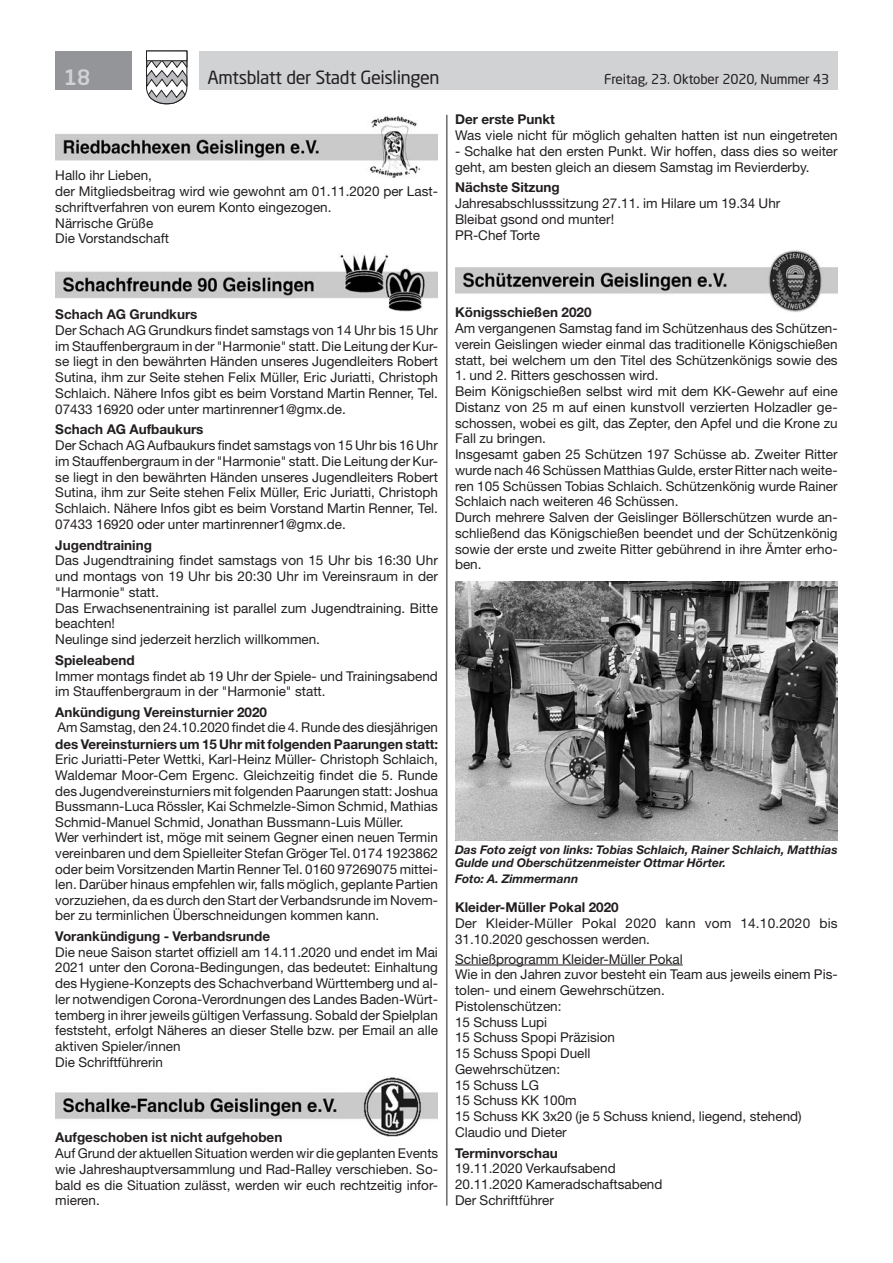
<style>
.page{position:relative;width:893px;height:1263px;background:#fff}
.page>*{position:absolute;margin:0;border:0;box-sizing:border-box;transform-origin:0 0}
.t1{font:500 21px "Neo Sans Std";color:#d1d2d4}
.t2{font:18px "Neo Sans Std";letter-spacing:-.02em;color:#231f20}
.t3{font:13.5px/15.8px "Helvetica Neue LT Std";color:#231f20}
.t4{font:700 13.5px "Helvetica Neue LT Std";color:#231f20}
.t5{font:13.5px "Neo Sans Std";letter-spacing:-.015em;color:#231f20}
.t6{font:italic 700 12px/13px "Helvetica Neue LT Std";color:#231f20}
</style>
<div class="page">
<div style="left:199px;top:51px;width:639px;height:38px;background:#d1d2d4"></div>
<div style="left:55px;top:51px;width:77px;height:38px;background:#939598"></div>
<svg style="left:146px;top:50px;width:42px;height:55px"></svg>
<div style="left:146px;top:51px;width:41px;height:10px;background:#fff"></div>
<div style="left:146px;top:51px;width:41px;height:10px;border:1px solid #231f20"></div>
<hr style="left:446px;top:115px;width:1px;height:1090px;background:#231f20">
<img style="left:55px;top:116px;width:383px;height:61px">
<img style="left:55px;top:253px;width:383px;height:59px">
<img style="left:55px;top:1077px;width:383px;height:59px">
<hr style="left:455px;top:965px;width:228px;height:1px;background:#231f20">
<img style="left:455px;top:250px;width:383px;height:63px">
<img style="left:455px;top:581px;width:383px;height:259px">
<h1 class="t1" style="left:64px;top:64px;width:28px">18</h1>
<h2 class="t2" style="left:207px;top:66px;width:234px">Amtsblatt der Stadt Geislingen</h2>
<p class="t5" style="left:604px;top:71px;width:226px">Freitag, 23. Oktober 2020, Nummer 43</p>
<p class="t3" style="left:55px;top:168px;width:384px">Hallo ihr Lieben,<br>der Mitgliedsbeitrag wird wie gewohnt am 01.11.2020 per Last&shy;schriftverfahren von eurem Konto eingezogen.<br>Närrische Grüße<br>Die Vorstandschaft</p>
<p class="t4" style="left:455px;top:111px;width:102px">Der erste Punkt</p>
<p class="t3" style="left:455px;top:127px;width:384px">Was viele nicht für möglich gehalten hatten ist nun eingetreten</p>
<p class="t3" style="left:455px;top:143px;width:384px">- Schalke hat den ersten Punkt. Wir hoffen, dass dies so weiter geht, am besten gleich an diesem Samstag im Revierderby.</p>
<p class="t4" style="left:455px;top:179px;width:106px">Nächste Sitzung</p>
<p class="t3" style="left:455px;top:195px;width:327px">Jahresabschlusssitzung 27.11. im Hilare um 19.34 Uhr<br>Bleibat gsond ond munter!<br>PR-Chef Torte</p>
<p class="t4" style="left:55px;top:306px;width:144px">Schach AG Grundkurs</p>
<p class="t3" style="left:55px;top:322px;width:384px;text-align:justify">Der Schach AG Grundkurs findet samstags von 14 Uhr bis 15 Uhr im Stauffenbergraum in der "Harmonie" statt. Die Leitung der Kur&shy;se liegt in den bewährten Händen unseres Jugendleiters Robert Sutina, ihm zur Seite stehen Felix Müller, Eric Juriatti, Christoph Schlaich. Nähere Infos gibt es beim Vorstand Martin Renner, Tel.<br>07433 16920 oder unter martinrenner1@gmx.de.</p>
<p class="t4" style="left:55px;top:421px;width:150px">Schach AG Aufbaukurs</p>
<p class="t3" style="left:55px;top:437px;width:384px;text-align:justify">Der Schach AG Aufbaukurs findet samstags von 15 Uhr bis 16 Uhr im Stauffenbergraum in der "Harmonie" statt. Die Leitung der Kur&shy;se liegt in den bewährten Händen unseres Jugendleiters Robert Sutina, ihm zur Seite stehen Felix Müller, Eric Juriatti, Christoph Schlaich. Nähere Infos gibt es beim Vorstand Martin Renner, Tel.<br>07433 16920 oder unter martinrenner1@gmx.de.</p>
<p class="t4" style="left:55px;top:536px;width:98px">Jugendtraining</p>
<p class="t3" style="left:55px;top:552px;width:384px">Das Jugendtraining findet samstags von 15 Uhr bis 16:30 Uhr und montags von 19 Uhr bis 20:30 Uhr im Vereinsraum in der "Harmonie" statt.<br>Das Erwachsenentraining ist parallel zum Jugendtraining. Bitte beachten!<br>Neulinge sind jederzeit herzlich willkommen.</p>
<p class="t4" style="left:55px;top:652px;width:81px">Spieleabend</p>
<p class="t3" style="left:55px;top:668px;width:384px">Immer montags findet ab 19 Uhr der Spiele- und Trainingsabend im Stauffenbergraum in der "Harmonie" statt.</p>
<p class="t4" style="left:55px;top:704px;width:213px">Ankündigung Vereinsturnier 2020</p>
<p class="t3" style="left:58px;top:719px;width:382px">Am Samstag, den 24.10.2020 findet die 4. Runde des diesjährigen</p>
<p class="t4" style="left:55px;top:735px;width:384px">des Vereinsturniers um 15 Uhr mit folgenden Paarungen statt:</p>
<p class="t3" style="left:55px;top:751px;width:384px">Eric Juriatti-Peter Wettki, Karl-Heinz Müller- Christoph Schlaich, Waldemar Moor-Cem Ergenc. Gleichzeitig findet die 5. Runde des Jugendvereinsturniers mit folgenden Paarungen statt: Joshua Bussmann-Luca Rössler, Kai Schmelzle-Simon Schmid, Mathias Schmid-Manuel Schmid, Jonathan Bussmann-Luis Müller.<br>Wer verhindert ist, möge mit seinem Gegner einen neuen Termin vereinbaren und dem Spielleiter Stefan Gröger Tel. 0174 1923862 oder beim Vorsitzenden Martin Renner Tel. 0160 97269075 mittei&shy;len. Darüber hinaus empfehlen wir, falls möglich, geplante Partien vorzuziehen, da es durch den Start der Verbandsrunde im Novem&shy;ber zu terminlichen Überschneidungen kommen kann.</p>
<p class="t4" style="left:55px;top:928px;width:216px">Vorankündigung - Verbandsrunde</p>
<p class="t3" style="left:55px;top:944px;width:384px">Die neue Saison startet offiziell am 14.11.2020 und endet im Mai 2021 unter den Corona-Bedingungen, das bedeutet: Einhaltung des Hygiene-Konzepts des Schachverband Württemberg und al&shy;ler notwendigen Corona-Verordnungen des Landes Baden-Würt&shy;temberg in ihrer jeweils gültigen Verfassung. Sobald der Spielplan feststeht, erfolgt Näheres an dieser Stelle bzw. per Email an alle aktiven Spieler/innen<br>Die Schriftführerin</p>
<p class="t4" style="left:55px;top:1129px;width:229px">Aufgeschoben ist nicht aufgehoben</p>
<p class="t3" style="left:55px;top:1145px;width:384px;text-align:justify">Auf Grund der aktuellen Situation werden wir die geplanten Events wie Jahreshauptversammlung und Rad-Ralley verschieben. So&shy;bald es die Situation zulässt, werden wir euch rechtzeitig infor&shy;mieren.</p>
<p class="t4" style="left:455px;top:304px;width:138px">Königsschießen 2020</p>
<p class="t3" style="left:455px;top:320px;width:384px;text-align:justify">Am vergangenen Samstag fand im Schützenhaus des Schützen&shy;verein Geislingen wieder einmal das traditionelle Königschießen statt, bei welchem um den Titel des Schützenkönigs sowie des</p>
<p class="t3" style="left:455px;top:368px;width:384px">1. und 2. Ritters geschossen wird.<br>Beim Königschießen selbst wird mit dem KK-Gewehr auf eine Distanz von 25 m auf einen kunstvoll verzierten Holzadler ge&shy;schossen, wobei es gilt, das Zepter, den Apfel und die Krone zu Fall zu bringen.<br>Insgesamt gaben 25 Schützen 197 Schüsse ab. Zweiter Ritter wurde nach 46 Schüssen Matthias Gulde, erster Ritter nach weite&shy;ren 105 Schüssen Tobias Schlaich. Schützenkönig wurde Rainer Schlaich nach weiteren 46 Schüssen.<br>Durch mehrere Salven der Geislinger Böllerschützen wurde an&shy;schließend das Königschießen beendet und der Schützenkönig sowie der erste und zweite Ritter gebührend in ihre Ämter erho&shy;ben.</p>
<p class="t6" style="left:455px;top:843px;width:384px">Das Foto zeigt von links: Tobias Schlaich, Rainer Schlaich, Matthias<br>Gulde und Oberschützenmeister Ottmar Hörter.</p>
<p class="t6" style="left:455px;top:872px;width:125px">Foto: A. Zimmermann</p>
<p class="t4" style="left:455px;top:899px;width:165px">Kleider-Müller Pokal 2020</p>
<p class="t3" style="left:455px;top:915px;width:384px">Der Kleider-Müller Pokal 2020 kann vom 14.10.2020 bis<br>31.10.2020 geschossen werden.</p>
<p class="t3" style="left:455px;top:951px;width:384px">Schießprogramm Kleider-Müller Pokal<br>Wie in den Jahren zuvor besteht ein Team aus jeweils einem Pis&shy;tolen- und einem Gewehrschützen.<br>Pistolenschützen:<br>15 Schuss Lupi<br>15 Schuss Spopi Präzision<br>15 Schuss Spopi Duell<br>Gewehrschützen:<br>15 Schuss LG<br>15 Schuss KK 100m<br>15 Schuss KK 3x20 (je 5 Schuss kniend, liegend, stehend)<br>Claudio und Dieter</p>
<p class="t4" style="left:455px;top:1144px;width:104px">Terminvorschau</p>
<p class="t3" style="left:455px;top:1160px;width:209px">19.11.2020 Verkaufsabend<br>20.11.2020 Kameradschaftsabend<br>Der Schriftführer</p>
</div>
